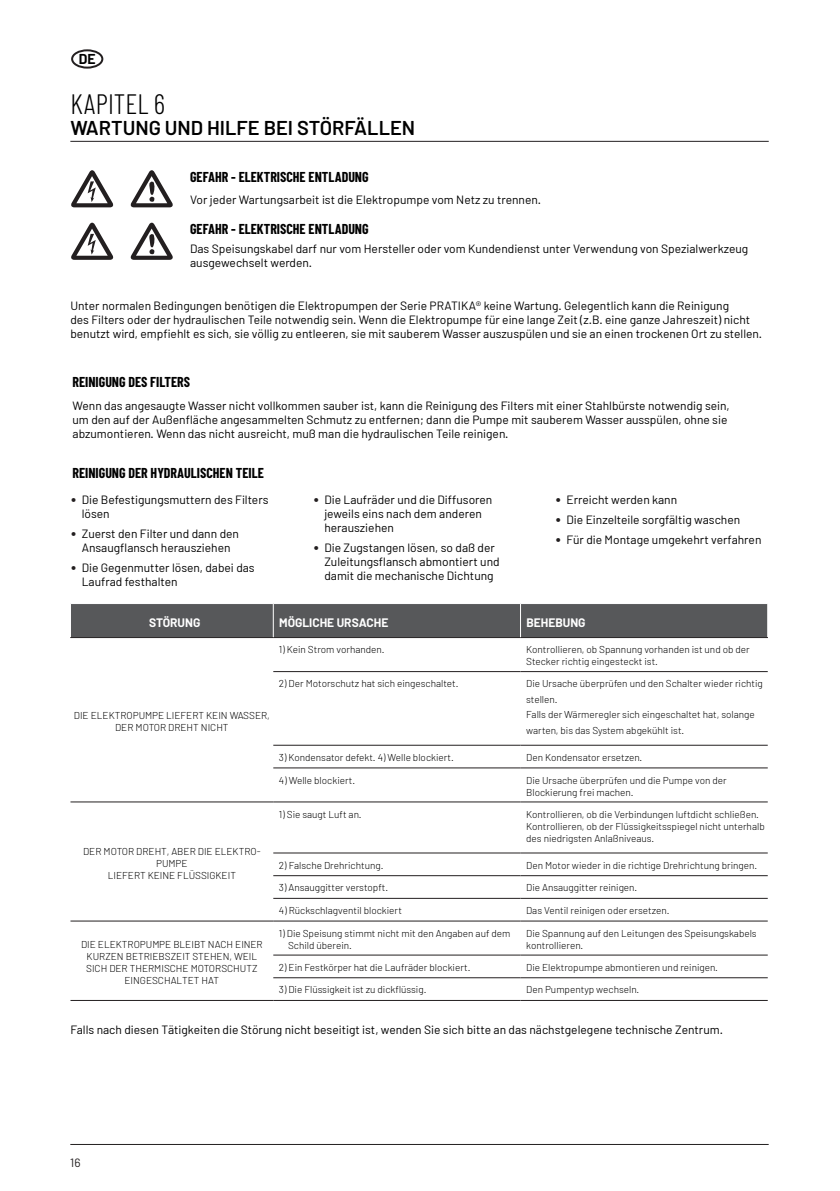
<style>
.page{position:relative;width:840px;height:1191px;background:#fff}
.page>*{position:absolute;margin:0;border:0;box-sizing:border-box;transform-origin:0 0}
.t1{font:300 28px "Barlow Condensed";color:#000}
.t2{font:600 20px "Barlow";color:#000}
.t3{font:700 14px "Barlow Condensed";color:#000}
.t4{font:700 14px "Barlow";color:#000}
.t5{font:12px/14px "Barlow";color:#000}
.t6{font:700 12px "Barlow";color:#fff}
.t7{font:12px "Barlow";color:#231f20}
.t8{font:300 10px/12px "Barlow";color:#000}
.s1{font-family:"DIN Pro";color:#231f20}
</style>
<div class="page">
<hr style="left:70px;top:1144px;width:698px;height:1px;background:#231f20">
<div style="left:71px;top:49px;width:32px;height:20px;border:2px solid #231f20;border-radius:50%"></div>
<hr style="left:70px;top:141px;width:698px;height:1px;background:#231f20">
<svg style="left:130px;top:170px;width:43px;height:37px"></svg>
<svg style="left:130px;top:222px;width:43px;height:38px"></svg>
<svg style="left:71px;top:170px;width:43px;height:37px"></svg>
<svg style="left:71px;top:222px;width:43px;height:38px"></svg>
<div style="left:71px;top:604px;width:696px;height:33px;background:#57585a"></div>
<svg style="left:70px;top:638px;width:697px;height:362px"></svg>
<hr style="left:273px;top:603px;width:1px;height:34px;background:#fff">
<hr style="left:520px;top:603px;width:1px;height:34px;background:#fff">
<hr style="left:70px;top:637px;width:203px;height:1px;background:#231f20">
<hr style="left:273px;top:637px;width:247px;height:1px;background:#231f20">
<hr style="left:520px;top:637px;width:247px;height:1px;background:#231f20">
<hr style="left:273px;top:671px;width:247px;height:1px;background:#231f20">
<hr style="left:520px;top:671px;width:247px;height:1px;background:#231f20">
<hr style="left:273px;top:745px;width:247px;height:1px;background:#231f20">
<hr style="left:520px;top:745px;width:247px;height:1px;background:#231f20">
<hr style="left:273px;top:767px;width:247px;height:1px;background:#231f20">
<hr style="left:520px;top:767px;width:247px;height:1px;background:#231f20">
<hr style="left:70px;top:801px;width:203px;height:1px;background:#231f20">
<hr style="left:273px;top:801px;width:247px;height:1px;background:#231f20">
<hr style="left:520px;top:801px;width:247px;height:1px;background:#231f20">
<hr style="left:273px;top:852px;width:247px;height:1px;background:#231f20">
<hr style="left:520px;top:852px;width:247px;height:1px;background:#231f20">
<hr style="left:273px;top:875px;width:247px;height:1px;background:#231f20">
<hr style="left:520px;top:875px;width:247px;height:1px;background:#231f20">
<hr style="left:273px;top:898px;width:247px;height:1px;background:#231f20">
<hr style="left:520px;top:898px;width:247px;height:1px;background:#231f20">
<hr style="left:70px;top:920px;width:203px;height:1px;background:#231f20">
<hr style="left:273px;top:920px;width:247px;height:1px;background:#231f20">
<hr style="left:520px;top:920px;width:247px;height:1px;background:#231f20">
<hr style="left:273px;top:954px;width:247px;height:1px;background:#231f20">
<hr style="left:520px;top:954px;width:247px;height:1px;background:#231f20">
<hr style="left:273px;top:977px;width:247px;height:1px;background:#231f20">
<hr style="left:520px;top:977px;width:247px;height:1px;background:#231f20">
<hr style="left:70px;top:1000px;width:203px;height:1px;background:#231f20">
<hr style="left:273px;top:1000px;width:247px;height:1px;background:#231f20">
<hr style="left:520px;top:1000px;width:247px;height:1px;background:#231f20">
<p class="t4" style="left:79px;top:51px;width:18px">DE</p>
<h1 class="t1" style="left:70px;top:87px;width:96px">KAPITEL 6</h1>
<h2 class="t2" style="left:70px;top:115px;width:346px">WARTUNG UND HILFE BEI STÖRFÄLLEN</h2>
<p class="t3" style="left:190px;top:168px;width:180px">GEFAHR - ELEKTRISCHE ENTLADUNG</p>
<p class="t5" style="left:190px;top:192px;width:352px">Vor jeder Wartungsarbeit ist die Elektropumpe vom Netz zu trennen.</p>
<p class="t5" style="left:190px;top:241px;width:559px">Das Speisungskabel darf nur vom Hersteller oder vom Kundendienst unter Verwendung von Spezialwerkzeug ausgewechselt werden.</p>
<p class="t3" style="left:190px;top:220px;width:180px">GEFAHR - ELEKTRISCHE ENTLADUNG</p>
<p class="t5" style="left:70px;top:299px;width:692px">Unter normalen Bedingungen benötigen die Elektropumpen der Serie PRATIKA® keine Wartung. Gelegentlich kann die Reinigung<br>des Filters oder der hydraulischen Teile notwendig sein. Wenn die Elektropumpe für eine lange Zeit (z.B. eine ganze Jahreszeit) nicht benutzt wird, empfiehlt es sich, sie völlig zu entleeren, sie mit sauberem Wasser auszuspülen und sie an einen trockenen Ort zu stellen.</p>
<p class="t3" style="left:72px;top:373px;width:119px">REINIGUNG DES FILTERS</p>
<p class="t5" style="left:72px;top:399px;width:658px">Wenn das angesaugte Wasser nicht vollkommen sauber ist, kann die Reinigung des Filters mit einer Stahlbürste notwendig sein, um den auf der Außenfläche angesammelten Schmutz zu entfernen; dann die Pumpe mit sauberem Wasser ausspülen, ohne sie abzumontieren. Wenn das nicht ausreicht, muß man die hydraulischen Teile reinigen.</p>
<p class="t3" style="left:72px;top:464px;width:193px">REINIGUNG DER HYDRAULISCHEN TEILE</p>
<p class="t5" style="left:82px;top:492px;width:188px;text-indent:-11px"><span class="s1">•</span> Die Befestigungsmuttern des Filters lösen</p>
<p class="t5" style="left:70px;top:526px;width:170px;text-align:center"><span class="s1">•</span> Zuerst den Filter und dann den<br>Ansaugflansch herausziehen</p>
<p class="t5" style="left:82px;top:560px;width:174px;text-indent:-11px"><span class="s1">•</span> Die Gegenmutter lösen, dabei das<br>Laufrad festhalten</p>
<p class="t5" style="left:324px;top:492px;width:169px;text-indent:-11px"><span class="s1">•</span> Die Laufräder und die Diffusoren jeweils eins nach dem anderen herausziehen</p>
<p class="t5" style="left:324px;top:540px;width:177px;text-indent:-11px"><span class="s1">•</span> Die Zugstangen lösen, so daß der<br>Zuleitungsflansch abmontiert und damit die mechanische Dichtung</p>
<p class="t5" style="left:555px;top:492px;width:123px"><span class="s1">•</span> Erreicht werden kann</p>
<p class="t5" style="left:555px;top:512px;width:186px"><span class="s1">•</span> Die Einzelteile sorgfältig waschen</p>
<p class="t5" style="left:555px;top:532px;width:208px"><span class="s1">•</span> Für die Montage umgekehrt verfahren</p>
<p class="t6" style="left:149px;top:615px;width:53px">STÖRUNG</p>
<p class="t6" style="left:279px;top:615px;width:111px">MÖGLICHE URSACHE</p>
<p class="t6" style="left:526px;top:615px;width:61px">BEHEBUNG</p>
<p class="t8" style="left:74px;top:709px;width:197px;text-align:center">DIE ELEKTROPUMPE LIEFERT KEIN WASSER,<br>DER MOTOR DREHT NICHT</p>
<p class="t8" style="left:83px;top:844px;width:179px;text-align:center">DER MOTOR DREHT, ABER DIE ELEKTRO-<br>PUMPE<br>LIEFERT KEINE FLÜSSIGKEIT</p>
<p class="t8" style="left:81px;top:938px;width:183px;text-align:center">DIE ELEKTROPUMPE BLEIBT NACH EINER<br>KURZEN BETRIEBSZEIT STEHEN, WEIL<br>SICH DER THERMISCHE MOTORSCHUTZ<br>EINGESCHALTET HAT</p>
<p class="t8" style="left:279px;top:643px;width:107px">1) Kein Strom vorhanden.</p>
<p class="t8" style="left:526px;top:643px;width:225px">Kontrollieren, ob Spannung vorhanden ist und ob der<br>Stecker richtig eingesteckt ist.</p>
<p class="t8" style="left:279px;top:677px;width:181px">2) Der Motorschutz hat sich eingeschaltet.</p>
<p class="t8" style="left:526px;top:675px;width:238px;line-height:15.6px">Die Ursache überprüfen und den Schalter wieder richtig stellen.<br>Falls der Wärmeregler sich eingeschaltet hat, solange warten, bis das System abgekühlt ist.</p>
<p class="t8" style="left:279px;top:751px;width:176px">3) Kondensator defekt. 4) Welle blockiert.</p>
<p class="t8" style="left:526px;top:751px;width:117px">Den Kondensator ersetzen.</p>
<p class="t8" style="left:279px;top:773px;width:78px">4) Welle blockiert.</p>
<p class="t8" style="left:526px;top:773px;width:202px">Die Ursache überprüfen und die Pumpe von der<br>Blockierung frei machen.</p>
<p class="t8" style="left:279px;top:807px;width:84px">1) Sie saugt Luft an.</p>
<p class="t8" style="left:526px;top:807px;width:240px">Kontrollieren, ob die Verbindungen luftdicht schließen.<br>Kontrollieren, ob der Flüssigkeitsspiegel nicht unterhalb des niedrigsten Anlaßniveaus.</p>
<p class="t8" style="left:279px;top:858px;width:106px">2) Falsche Drehrichtung.</p>
<p class="t8" style="left:526px;top:858px;width:232px">Den Motor wieder in die richtige Drehrichtung bringen.</p>
<p class="t8" style="left:279px;top:881px;width:111px">3) Ansauggitter verstopft.</p>
<p class="t8" style="left:526px;top:881px;width:112px">Die Ansauggitter reinigen.</p>
<p class="t8" style="left:279px;top:904px;width:124px">4) Rückschlagventil blockiert</p>
<p class="t8" style="left:526px;top:904px;width:145px">Das Ventil reinigen oder ersetzen.</p>
<p class="t8" style="left:288px;top:927px;width:224px;text-indent:-9px">1) Die Speisung stimmt nicht mit den Angaben auf dem<br>Schild überein.</p>
<p class="t8" style="left:526px;top:927px;width:232px">Die Spannung auf den Leitungen des Speisungskabels kontrollieren.</p>
<p class="t8" style="left:279px;top:961px;width:193px">2) Ein Festkörper hat die Laufräder blockiert.</p>
<p class="t8" style="left:526px;top:961px;width:193px">Die Elektropumpe abmontieren und reinigen.</p>
<p class="t8" style="left:279px;top:983px;width:149px">3) Die Flüssigkeit ist zu dickflüssig.</p>
<p class="t8" style="left:526px;top:983px;width:115px">Den Pumpentyp wechseln.</p>
<p class="t5" style="left:70px;top:1022px;width:653px">Falls nach diesen Tätigkeiten die Störung nicht beseitigt ist, wenden Sie sich bitte an das nächstgelegene technische Zentrum.</p>
<p class="t7" style="left:70px;top:1154px;width:12px">16</p>
</div>
